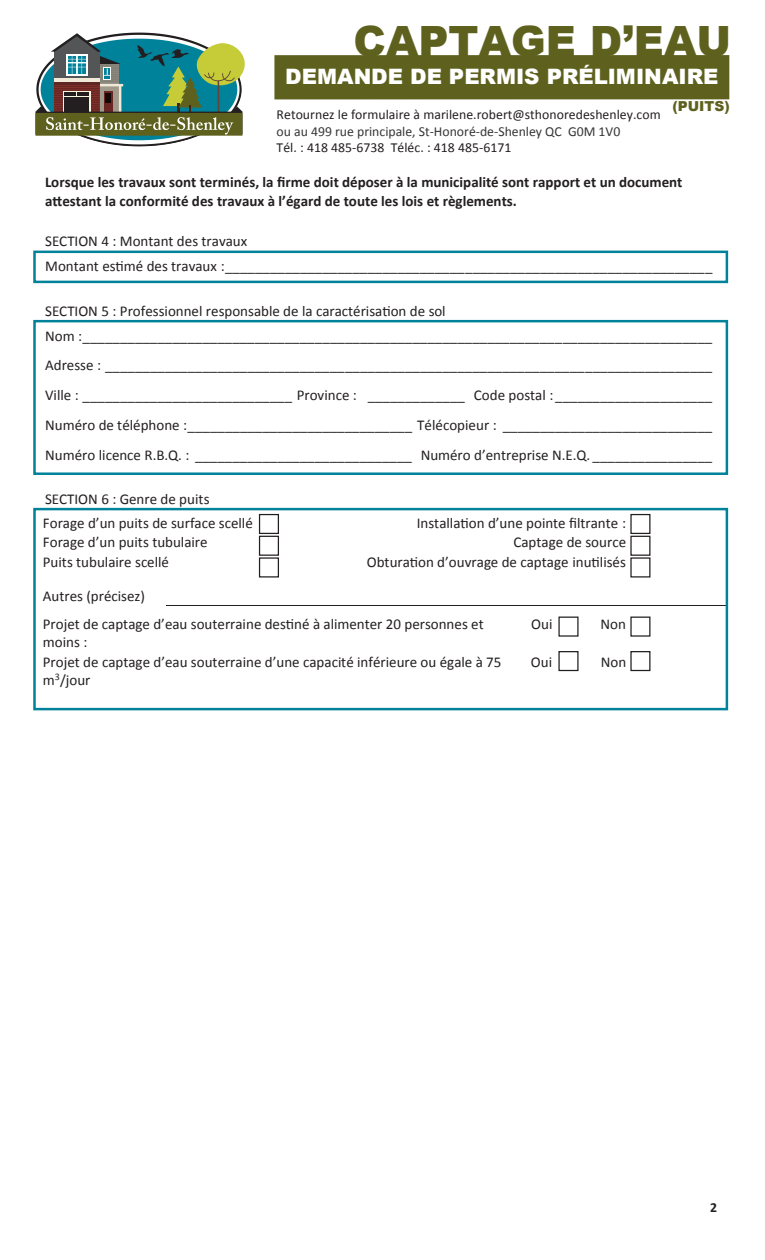
<style>
.page{position:relative;width:765px;height:1260px;background:#fff}
.page>*{position:absolute;margin:0;border:0;box-sizing:border-box;transform-origin:0 0}
.t1{font:900 41.75px "Arial";color:#5e611e}
.t2{font:900 21.25px "Arial";color:#fff}
.t3{font:15px/29.8px "Calibri";color:#231f20}
.t4{font:700 15px/19.6px "Calibri";color:#231f20}
.t5{font:13.75px "Calibri";letter-spacing:.005em;color:#231f20}
.t6{font:13.75px "Calibri";color:#373535}
.t7{font:900 13.75px "Arial";color:#5e611e}
.t8{font:700 13.75px "Calibri";color:#231f20}
</style>
<div class="page">
<hr style="left:166px;top:605px;width:349px;height:1px;background:#231f20">
<hr style="left:516px;top:605px;width:210px;height:1px;background:#231f20">
<svg style="left:35px;top:32px;width:210px;height:115px"></svg>
<div style="left:274px;top:55px;width:455px;height:44px;background:#5e611e"></div>
<div style="left:33px;top:320px;width:695px;height:155px;border:2px solid #00829b"></div>
<div style="left:33px;top:251px;width:695px;height:32px;border:2px solid #00829b"></div>
<div style="left:33px;top:508px;width:695px;height:202px;border:2px solid #00829b"></div>
<svg style="left:558px;top:617px;width:21px;height:20px"></svg>
<div style="left:630px;top:617px;width:20px;height:20px;background:#fff;border:1px solid #231f20"></div>
<div style="left:630px;top:514px;width:20px;height:20px;background:#fff;border:1px solid #231f20"></div>
<div style="left:630px;top:536px;width:20px;height:20px;background:#fff;border:1px solid #231f20"></div>
<div style="left:630px;top:557px;width:20px;height:21px;background:linear-gradient(to right,#fff,#fff)"></div>
<div style="left:259px;top:514px;width:20px;height:20px;background:#fff;border:1px solid #231f20"></div>
<div style="left:259px;top:536px;width:20px;height:20px;background:#fff;border:1px solid #231f20"></div>
<div style="left:259px;top:557px;width:20px;height:21px;background:#fff;border:1px solid #231f20"></div>
<div style="left:558px;top:651px;width:21px;height:20px;background:#fff;border:1px solid #231f20"></div>
<div style="left:630px;top:651px;width:20px;height:20px;background:#fff;border:1px solid #231f20"></div>
<h1 class="t1" style="left:354px;top:11px;width:379px">CAPTAGE D’EAU</h1>
<h2 class="t2" style="left:285px;top:61px;width:435px">DEMANDE DE PERMIS PRÉLIMINAIRE</h2>
<p class="t5" style="left:277px;top:106px;width:386px">Retournez le formulaire à marilene.robert@sthonoredeshenley.com</p>
<p class="t6" style="left:277px;top:123px;width:345px">ou au 499 rue principale, St-Honoré-de-Shenley QC G0M 1V0</p>
<p class="t5" style="left:277px;top:139px;width:236px">Tél. : 418 485-6738 Téléc. : 418 485-6171</p>
<p class="t7" style="left:672px;top:96px;width:59px">(PUITS)</p>
<p class="t4" style="left:45px;top:171px;width:639px">Lorsque les travaux sont terminés, la firme doit déposer à la municipalité sont rapport et un document attestant la conformité des travaux à l’égard de toute les lois et règlements.</p>
<p class="t3" style="left:45px;top:228px;width:669px;line-height:24.9px">SECTION 4 : Montant des travaux<br>Montant estimé des travaux :_________________________________________________________________</p>
<p class="t3" style="left:45px;top:298px;width:669px;line-height:24.8px">SECTION 5 : Professionnel responsable de la caractérisation de sol<br>Nom :____________________________________________________________________________________</p>
<p class="t3" style="left:45px;top:350px;width:669px;text-align:justify">Adresse : _________________________________________________________________________________ Ville : ____________________________ Province : _____________ Code postal :_____________________ Numéro de téléphone :______________________________ Télécopieur : ____________________________ Numéro licence R.B.Q. : _____________________________ Numéro d’entreprise N.E.Q. ________________</p>
<p class="t3" style="left:43px;top:487px;width:211px;line-height:23.5px">SECTION 6 : Genre de puits<br>Forage d’un puits de surface scellé</p>
<p class="t3" style="left:417px;top:507px;width:211px">Installation d’une pointe filtrante :</p>
<p class="t3" style="left:43px;top:527px;width:166px">Forage d’un puits tubulaire</p>
<p class="t3" style="left:513px;top:527px;width:114px">Captage de source</p>
<p class="t3" style="left:43px;top:546px;width:128px">Puits tubulaire scellé</p>
<p class="t3" style="left:367px;top:546px;width:261px">Obturation d’ouvrage de captage inutilisés</p>
<p class="t3" style="left:43px;top:581px;width:442px;line-height:28.2px">Autres (précisez)<br>Projet de captage d’eau souterraine destiné à alimenter 20 personnes et</p>
<p class="t3" style="left:43px;top:627px;width:46px">moins :</p>
<p class="t3" style="left:531px;top:608px;width:23px">Oui</p>
<p class="t3" style="left:601px;top:608px;width:27px">Non</p>
<p class="t3" style="left:43px;top:652px;width:460px;line-height:18.2px">Projet de captage d’eau souterraine d’une capacité inférieure ou égale à 75 m<sup>3</sup>/jour</p>
<p class="t3" style="left:531px;top:646px;width:23px">Oui</p>
<p class="t3" style="left:601px;top:646px;width:27px">Non</p>
<p class="t8" style="left:710px;top:1198px;width:8px">2</p>
</div>
